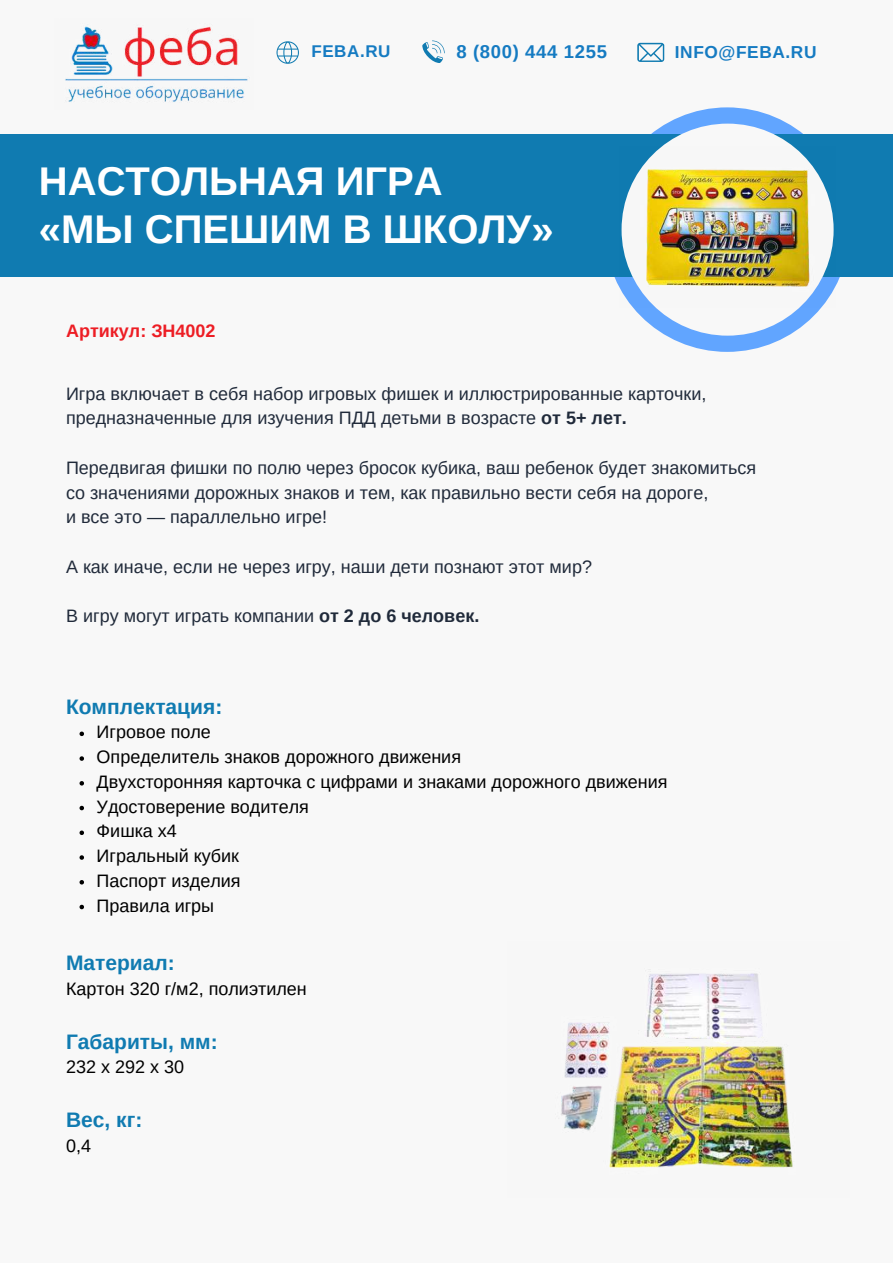
<style>
.page{position:relative;width:893px;height:1264px;background:#fff}
.page>*{position:absolute;margin:0;border:0;box-sizing:border-box;transform-origin:0 0}
.t1{font:700 40.05px/48.3px "Arimo";color:#fff}
.t2{font:700 21px "Arimo";color:#107bb1}
.t3{font:700 18.45px "Arimo";letter-spacing:.035em;color:#157bc2}
.t4{font:18px/24.8px "Arimo";color:#202a3a}
.t5{font:18px/24.8px "Arimo";color:#000}
.t6{font:700 18px "Arimo";color:#ed1d24}
.t7{font:700 17.25px "Arimo";letter-spacing:.035em;color:#157bc2}
.t8{font:700 16.95px "Arimo";letter-spacing:.035em;color:#157bc2}
.s1{font-weight:700}
</style>
<div class="page">
<div style="left:0;top:0;width:892px;height:1262px;background:#f8f8f8"></div>
<div style="left:605px;top:107px;width:244px;height:245px;background:#61a5ff;border-radius:50%"></div>
<div style="left:0;top:135px;width:892px;height:142px;background:#107bb1"></div>
<div style="left:621px;top:124px;width:212px;height:211px;background:#f8f8f8;border-radius:50%"></div>
<img style="left:65px;top:26px;width:183px;height:76px">
<svg style="left:422px;top:41px;width:22px;height:22px"></svg>
<svg style="left:637px;top:43px;width:27px;height:19px"></svg>
<svg style="left:276px;top:41px;width:23px;height:23px"></svg>
<img style="left:619px;top:146px;width:216px;height:162px">
<img style="left:561px;top:969px;width:232px;height:199px">
<svg style="left:79px;top:731px;width:5px;height:5px"></svg>
<svg style="left:79px;top:756px;width:5px;height:4px"></svg>
<svg style="left:79px;top:781px;width:5px;height:4px"></svg>
<svg style="left:79px;top:805px;width:5px;height:5px"></svg>
<svg style="left:79px;top:830px;width:5px;height:5px"></svg>
<svg style="left:79px;top:855px;width:5px;height:4px"></svg>
<svg style="left:79px;top:880px;width:5px;height:4px"></svg>
<svg style="left:79px;top:904px;width:5px;height:5px"></svg>
<p class="t8" style="left:311px;top:39px;width:81px">FEBA.RU</p>
<p class="t3" style="left:456px;top:39px;width:152px">8 (800) 444 1255</p>
<p class="t7" style="left:674px;top:40px;width:143px">INFO@FEBA.RU</p>
<h1 class="t1" style="left:39px;top:157px;width:516px">НАСТОЛЬНАЯ ИГРА<br>«МЫ СПЕШИМ В ШКОЛУ»</h1>
<p class="t6" style="left:66px;top:319px;width:151px">Артикул: ЗН4002</p>
<p class="t4" style="left:66px;top:381px;width:642px">Игра включает в себя набор игровых фишек и иллюстрированные карточки, предназначенные для изучения ПДД детьми в возрасте <span class="s1">от 5+ лет.</span></p>
<p class="t4" style="left:66px;top:455px;width:691px">Передвигая фишки по полю через бросок кубика, ваш ребенок будет знакомиться со значениями дорожных знаков и тем, как правильно вести себя на дороге,<br>и все это — параллельно игре!</p>
<p class="t4" style="left:66px;top:554px;width:527px">А как иначе, если не через игру, наши дети познают этот мир?</p>
<p class="t4" style="left:66px;top:604px;width:415px">В игру могут играть компании <span class="s1">от 2 до 6 человек.</span></p>
<p class="t2" style="left:66px;top:692px;width:158px">Комплектация:</p>
<p class="t5" style="left:97px;top:720px;width:572px">Игровое поле<br>Определитель знаков дорожного движения<br>Двухсторонняя карточка с цифрами и знаками дорожного движения<br>Удостоверение водителя<br>Фишка х4<br>Игральный кубик<br>Паспорт изделия<br>Правила игры</p>
<p class="t2" style="left:66px;top:948px;width:110px">Материал:</p>
<p class="t5" style="left:66px;top:976px;width:242px">Картон 320 г/м2, полиэтилен</p>
<p class="t2" style="left:66px;top:1027px;width:153px">Габариты, мм:</p>
<p class="t5" style="left:66px;top:1054px;width:119px">232 х 292 х 30</p>
<p class="t2" style="left:66px;top:1105px;width:78px">Вес, кг:</p>
<p class="t5" style="left:66px;top:1133px;width:26px">0,4</p>
</div>
